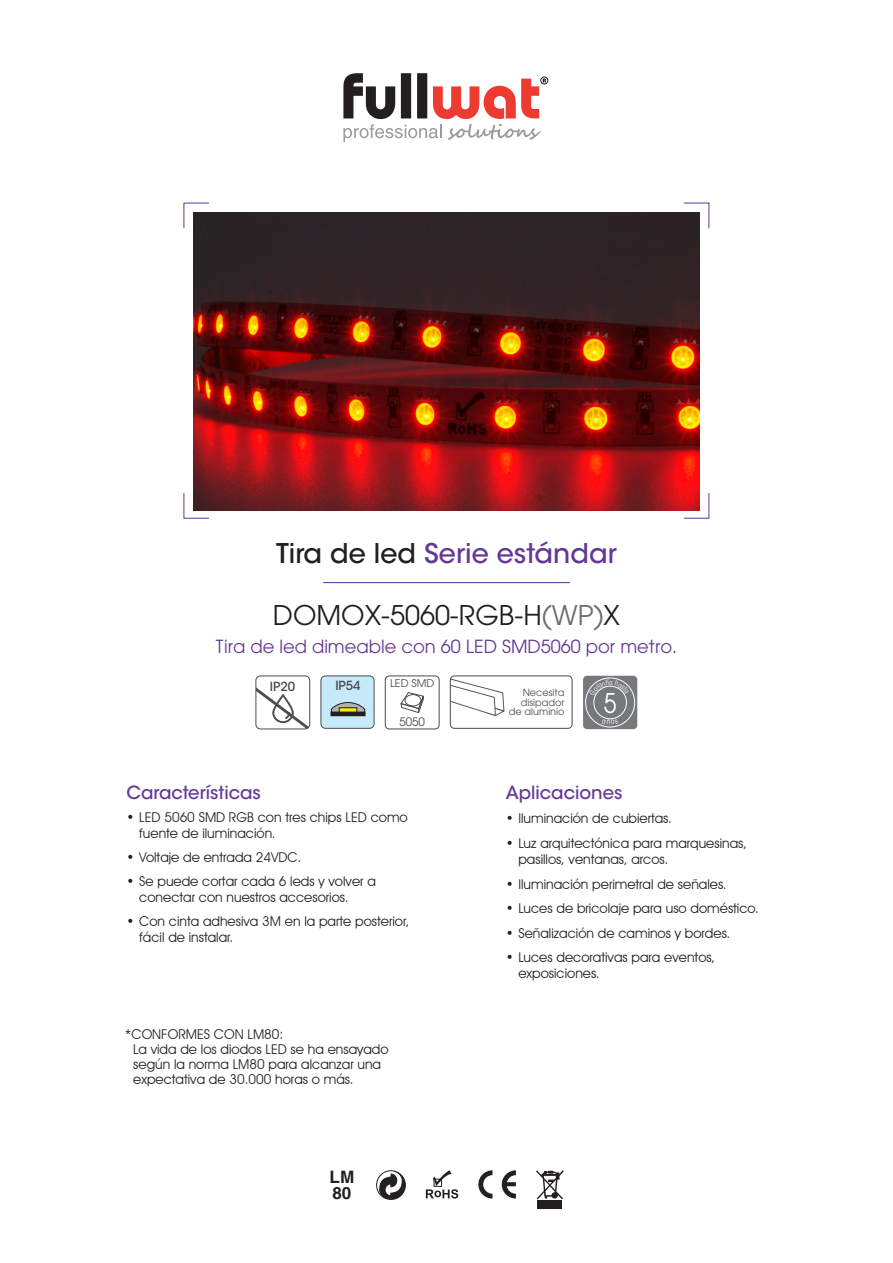
<style>
.page{position:relative;width:893px;height:1263px;background:#fff}
.page>*{position:absolute;margin:0;border:0;box-sizing:border-box;transform-origin:0 0}
.t1{font:500 27px "ITC Avant Garde Std";color:#653796}
.referencia_Prof{font:27px "Avant Garde LT";color:#231f20}
.t2{font:27px "Avant Garde LT";color:#fff;scale:.85 1}
.t3{font:18px "Avant Garde LT";color:#653796}
.subtitulo{font:500 18px "ITC Avant Garde Std";color:#653796}
.t4{font:700 17.1px/15.5px "Helvetica";color:#231f20}
.puntos_01{font:13.5px/15.8px "Avant Garde IT Cby BT";color:#231f20}
.t5{font:500 12.45px "ITC Avant Garde Std";color:#4b4c4d}
.t6{font:11.55px "Avant Garde LT";color:#4b4c4d}
.t7{font:10.65px "Avant Garde LT";color:#4b4c4d}
.t8{font:9.75px "Avant Garde LT";color:#4b4c4d}
.s1{color:#231f20}
.s2{color:#6c6d70}
</style>
<div class="page">
<img style="left:193px;top:213px;width:507px;height:297px">
<hr style="left:323px;top:582px;width:247px;height:1px;background:#653796">
<svg style="left:183px;top:202px;width:27px;height:27px"></svg>
<svg style="left:683px;top:202px;width:27px;height:27px"></svg>
<svg style="left:183px;top:492px;width:27px;height:27px"></svg>
<svg style="left:683px;top:492px;width:27px;height:27px"></svg>
<svg style="left:256px;top:689px;width:54px;height:40px"></svg>
<div style="left:256px;top:676px;width:54px;height:53px;border:1px solid #4b4c4d;border-radius:4px"></div>
<div style="left:321px;top:676px;width:53px;height:52px;background:#c6eafa;border-radius:4px"></div>
<div style="left:321px;top:676px;width:53px;height:52px;border:1px solid #4b4c4d;border-radius:4px"></div>
<svg style="left:331px;top:702px;width:35px;height:13px"></svg>
<svg style="left:339px;top:708px;width:18px;height:5px"></svg>
<div style="left:331px;top:712px;width:34px;height:4px;border:1px solid #231f20"></div>
<div style="left:385px;top:676px;width:54px;height:53px;border:1px solid #4b4c4d;border-radius:4px"></div>
<svg style="left:401px;top:692px;width:23px;height:21px"></svg>
<div style="left:405px;top:694px;width:16px;height:12px;border:1px solid #4b4c4d;border-radius:50%"></div>
<svg style="left:450px;top:676px;width:55px;height:40px"></svg>
<div style="left:450px;top:676px;width:122px;height:52px;border:1px solid #4b4c4d;border-radius:4px"></div>
<div style="left:540px;top:77px;width:8px;height:7px;border:1px solid #231f20;border-radius:50%"></div>
<svg style="left:343px;top:73px;width:203px;height:69px"></svg>
<div style="left:583px;top:676px;width:54px;height:53px;background:#76787b;border-radius:4px"></div>
<div style="left:585px;top:677px;width:50px;height:50px;border:1px solid #fff;border-radius:50%"></div>
<div style="left:594px;top:686px;width:33px;height:33px;border:1px solid #fff;border-radius:50%"></div>
<svg style="left:536px;top:1170px;width:28px;height:29px"></svg>
<div style="left:538px;top:1200px;width:24px;height:9px;background:#231f20"></div>
<svg style="left:379px;top:1172px;width:25px;height:27px"></svg>
<div style="left:376px;top:1170px;width:30px;height:30px;border:1px solid #231f20;border-radius:50%"></div>
<svg style="left:478px;top:1170px;width:14px;height:28px"></svg>
<svg style="left:502px;top:1170px;width:14px;height:28px"></svg>
<svg style="left:426px;top:1170px;width:32px;height:28px"></svg>
<svg style="left:589px;top:679px;width:40px;height:16px"></svg>
<p class="t1" style="left:276px;top:537px;width:342px"><span class="s1">Tira de led</span> Serie estándar</p>
<p class="referencia_Prof" style="left:273px;top:600px;width:349px">DOMOX-5060-RGB-H<span class="s2">(WP)</span>X</p>
<p class="t3" style="left:216px;top:636px;width:463px">Tira de led dimeable con 60 LED SMD5060 por metro.</p>
<p class="t5" style="left:270px;top:678px;width:27px">IP20</p>
<p class="t5" style="left:335px;top:678px;width:27px">IP54</p>
<p class="t7" style="left:390px;top:677px;width:46px">LED SMD</p>
<p class="t6" style="left:399px;top:714px;width:27px">5050</p>
<p class="subtitulo" style="left:126px;top:781px;width:136px">Características</p>
<p class="puntos_01" style="left:139px;top:809px;width:270px;text-indent:-13px">• LED 5060 SMD RGB con tres chips LED como fuente de iluminación.</p>
<p class="puntos_01" style="left:126px;top:849px;width:176px">• Voltaje de entrada 24VDC.</p>
<p class="puntos_01" style="left:139px;top:873px;width:238px;text-indent:-13px">• Se puede cortar cada 6 leds y volver a conectar con nuestros accesorios.</p>
<p class="puntos_01" style="left:139px;top:913px;width:271px;text-indent:-13px">• Con cinta adhesiva 3M en la parte posterior, fácil de instalar.</p>
<p class="puntos_01" style="left:125px;top:1026px;width:160px">*CONFORMES CON LM80:</p>
<p class="puntos_01" style="left:133px;top:1042px;width:257px;line-height:15px">La vida de los diodos LED se ha ensayado según la norma LM80 para alcanzar una expectativa de 30.000 horas o más.</p>
<p class="t4" style="left:330px;top:1171px;width:26px">LM<br>80</p>
<p class="t8" style="left:523px;top:687px;width:43px">Necesita</p>
<p class="t8" style="left:521px;top:696px;width:45px">disipador</p>
<p class="t8" style="left:509px;top:705px;width:57px">de aluminio</p>
<p class="t2" style="left:604px;top:687px;width:16px">5</p>
<p class="subtitulo" style="left:506px;top:781px;width:118px">Aplicaciones</p>
<p class="puntos_01" style="left:506px;top:810px;width:168px">• Iluminación de cubiertas.</p>
<p class="puntos_01" style="left:518px;top:835px;width:230px;text-indent:-13px">• Luz arquitectónica para marquesinas, pasillos, ventanas, arcos.</p>
<p class="puntos_01" style="left:506px;top:876px;width:222px">• Iluminación perimetral de señales.</p>
<p class="puntos_01" style="left:506px;top:900px;width:255px">• Luces de bricolaje para uso doméstico.</p>
<p class="puntos_01" style="left:506px;top:925px;width:226px">• Señalización de caminos y bordes.</p>
<p class="puntos_01" style="left:518px;top:949px;width:198px;text-indent:-13px">• Luces decorativas para eventos, exposiciones.</p>
</div>
